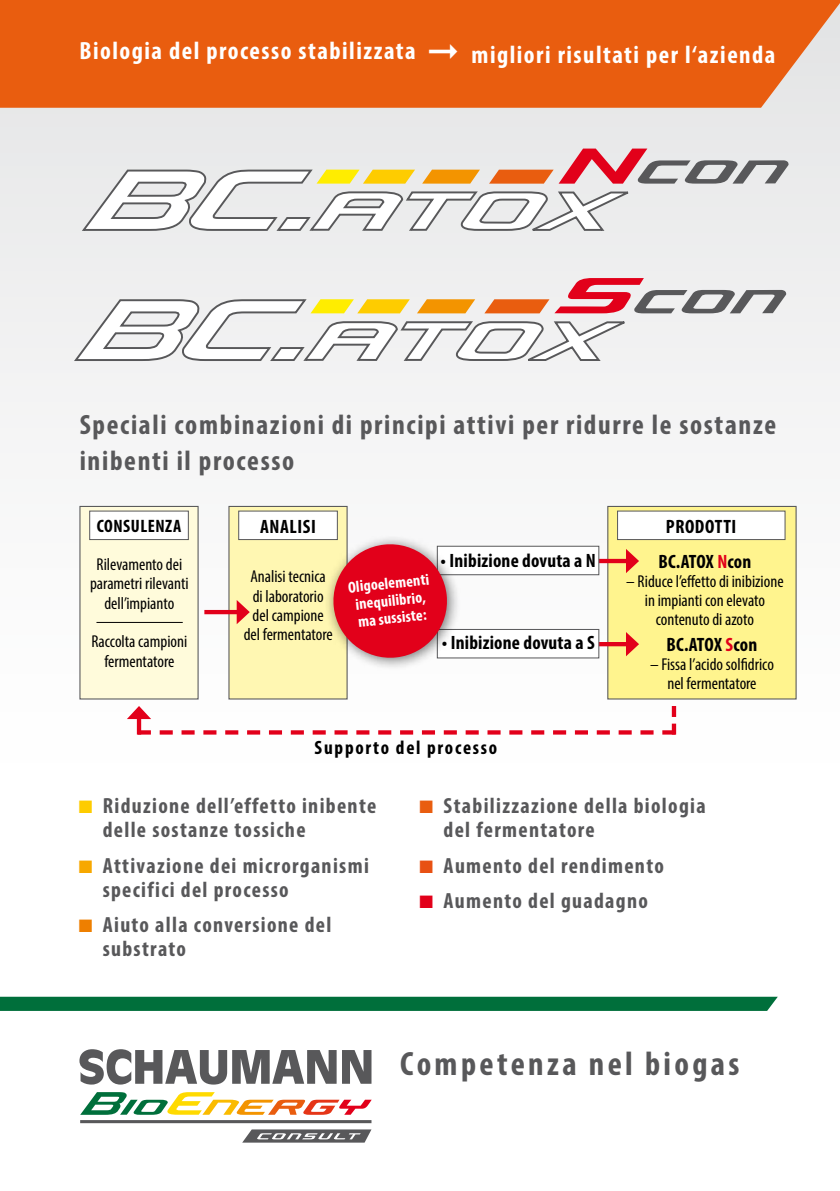
<style>
.page{position:relative;width:840px;height:1191px;background:#fff}
.page>*{position:absolute;margin:0;border:0;box-sizing:border-box;transform-origin:0 0}
.t1{font:700 condensed 33.8px "Myriad Pro";letter-spacing:.1em;color:#58585a}
.t2{font:700 condensed 28px/36px "Myriad Pro";letter-spacing:.06em;color:#58585a}
.t3{font:700 condensed 25px "Myriad Pro";letter-spacing:.06em;color:#fff}
.t4{font:700 condensed 22px/24px "Myriad Pro";letter-spacing:.06em;color:#58585a}
.t5{font:700 condensed 19.4px "Myriad Pro";letter-spacing:.01em;color:#000}
.t6{font:700 condensed 19.4px "Myriad Pro";letter-spacing:.09em;color:#000}
.t7{font:700 condensed 19.4px "Myriad Pro";letter-spacing:.03em;color:#000}
.t8{font:700 condensed 18px "Myriad Pro";letter-spacing:.03em;color:#000}
.t9{font:condensed 17.2px/19.4px "Myriad Pro";color:#000;text-align:center}
.t10{font:700 condensed 16px/17.6px "Myriad Pro";color:#fff;text-align:center}
.s1{color:#e2001a}
.s2{color:#fecc00}
.s3{color:#f7a800}
.s4{color:#ee7f00}
.s5{color:#e95d0f}
.s6{color:#e85113}
</style>
<div class="page">
<div style="left:0;top:0;width:839px;height:797px;background:linear-gradient(to right,#f4f4f5,#f5f4f5)"></div>
<svg style="left:0;top:996px;width:777px;height:15px;background:#0f7746"></svg>
<hr style="left:80px;top:1120px;width:291px;height:3px;background:#58585a">
<svg style="left:79px;top:1049px;width:257px;height:35px"></svg>
<svg style="left:342px;top:1050px;width:29px;height:33px"></svg>
<svg style="left:81px;top:1092px;width:290px;height:22px"></svg>
<svg style="left:242px;top:1129px;width:129px;height:13px;background:#818183"></svg>
<div style="left:0;top:0;width:839px;height:108px;background:#e95d0f"></div>
<div style="left:79px;top:506px;width:119px;height:193px;background:#fffbdb"></div>
<div style="left:228px;top:506px;width:119px;height:193px;background:#fff7b2"></div>
<div style="left:607px;top:506px;width:189px;height:193px;background:#fff48e;border:1px solid #58585a"></div>
<div style="left:89px;top:510px;width:100px;height:30px;background:#fff;border:1px solid #58585a"></div>
<div style="left:238px;top:510px;width:99px;height:30px;background:#fff;border:1px solid #58585a"></div>
<div style="left:616px;top:510px;width:169px;height:30px;background:#fff;border:1px solid #58585a"></div>
<hr style="left:204px;top:610px;width:36px;height:4px;background:#e2001a">
<svg style="left:236px;top:600px;width:14px;height:24px"></svg>
<hr style="left:582px;top:559px;width:47px;height:4px;background:#e2001a">
<svg style="left:625px;top:549px;width:13px;height:24px"></svg>
<hr style="left:582px;top:642px;width:47px;height:4px;background:#e2001a">
<svg style="left:625px;top:632px;width:13px;height:24px"></svg>
<svg style="left:127px;top:706px;width:548px;height:28px"></svg>
<div style="left:436px;top:546px;width:163px;height:29px;background:#fff;border:1px solid #58585a"></div>
<div style="left:436px;top:629px;width:163px;height:29px;background:#fff;border:1px solid #58585a"></div>
<div style="left:323px;top:534px;width:137px;height:137px;background:#000;opacity:.55"></div>
<svg style="left:332px;top:543px;width:116px;height:116px;background:#e03645"></svg>
<hr style="left:96px;top:622px;width:87px;height:1px;background:#000">
<svg style="left:74px;top:278px;width:711px;height:83px"></svg>
<svg style="left:82px;top:149px;width:706px;height:82px"></svg>
<h3 class="t3" style="left:79px;top:35px;width:697px">Biologia del processo stabilizzata ➞ migliori risultati per l‘azienda</h3>
<h2 class="t2" style="left:80px;top:406px;width:697px">Speciali combinazioni di principi attivi per ridurre le sostanze inibenti il processo</h2>
<p class="t8" style="left:97px;top:515px;width:86px">CONSULENZA</p>
<p class="t7" style="left:260px;top:514px;width:57px">ANALISI</p>
<p class="t7" style="left:665px;top:514px;width:72px">PRODOTTI</p>
<p class="t5" style="left:440px;top:548px;width:157px">• Inibizione dovuta a N</p>
<p class="t5" style="left:658px;top:549px;width:94px">BC.ATOX <span class="s1">N</span>con</p>
<p class="t9" style="left:626px;top:571px;width:159px">– Riduce l’effetto di inibizione in impianti con elevato contenuto di azoto</p>
<p class="t5" style="left:666px;top:632px;width:92px">BC.ATOX <span class="s1">S</span>con</p>
<p class="t9" style="left:649px;top:654px;width:125px">– Fissa l’acido solfidrico nel fermentatore</p>
<p class="t9" style="left:90px;top:554px;width:100px">Rilevamento dei parametri rilevanti dell’impianto</p>
<p class="t9" style="left:91px;top:631px;width:97px">Raccolta campioni fermentatore</p>
<p class="t9" style="left:243px;top:567px;width:90px">Analisi tecnica di laboratorio del campione del fermentatore</p>
<p class="t10" style="left:347px;top:578px;width:83px;rotate:-6deg">Oligoelementi inequilibrio, ma sussiste:</p>
<p class="t5" style="left:441px;top:631px;width:154px">• Inibizione dovuta a S</p>
<p class="t6" style="left:314px;top:735px;width:184px">Supporto del processo</p>
<p class="t4" style="left:103px;top:793px;width:275px;text-indent:-24px"><span class="s2">■</span> Riduzione dell’effetto inibente delle sostanze tossiche</p>
<p class="t4" style="left:103px;top:853px;width:267px;text-indent:-24px"><span class="s3">■</span> Attivazione dei microrganismi specifici del processo</p>
<p class="t4" style="left:103px;top:912px;width:230px;text-indent:-24px"><span class="s4">■</span> Aiuto alla conversione del substrato</p>
<p class="t4" style="left:443px;top:793px;width:263px;text-indent:-24px"><span class="s5">■</span> Stabilizzazione della biologia del fermentatore</p>
<p class="t4" style="left:419px;top:853px;width:246px"><span class="s6">■</span> Aumento del rendimento</p>
<p class="t4" style="left:419px;top:888px;width:230px"><span class="s1">■</span> Aumento del guadagno</p>
<h1 class="t1" style="left:400px;top:1042px;width:340px">Competenza nel biogas</h1>
</div>
